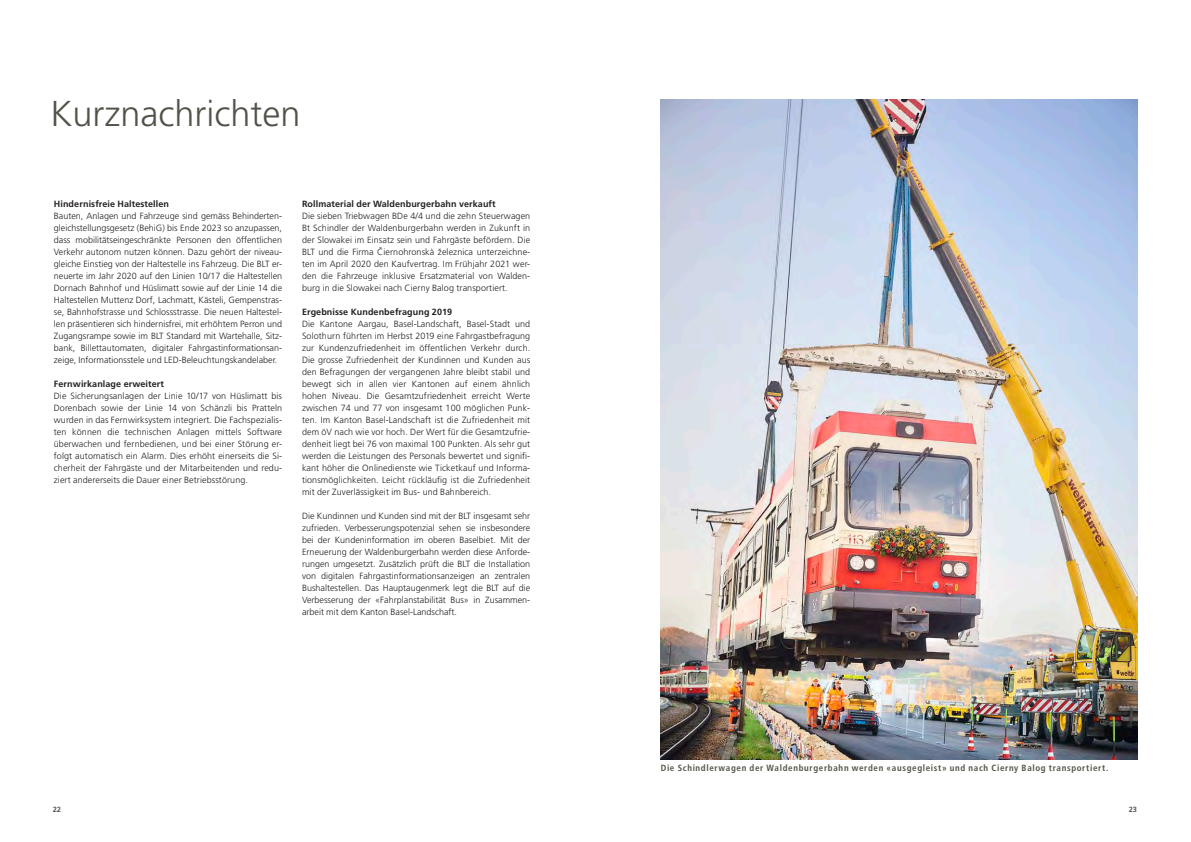
<style>
.page{position:relative;width:1191px;height:842px;background:#fff}
.page>*{position:absolute;margin:0;border:0;box-sizing:border-box;transform-origin:0 0}
._01_Titel_36_40{font:300 36px "Frutiger LT Std";color:#535249}
._03_FT_9_12{font:300 9px/12px "Frutiger LT Std";letter-spacing:.01em;color:#231f20;text-align:justify}
._03_FT___UT{font:700 9px "Frutiger LT Std";letter-spacing:.01em;color:#231f20}
.Bildlegende{font:700 condensed 9px "Frutiger LT Std";letter-spacing:.075em;color:#535249}
.t1{font:700 7.5px "Frutiger LT Std";color:#535249}
.s1{font-family:"Frutiger LT Pro"}
</style>
<div class="page">
<img style="left:660px;top:99px;width:477px;height:660px">
<p class="_01_Titel_36_40" style="left:50px;top:93px;width:251px">Kurznachrichten</p>
<p class="_03_FT___UT" style="left:54px;top:199px;width:117px">Hindernisfreie Haltestellen</p>
<p class="_03_FT_9_12" style="left:54px;top:210px;width:230px">Bauten, Anlagen und Fahrzeuge sind gemäss Behinderten&shy;gleichstellungsgesetz (BehiG) bis Ende 2023 so anzupassen, dass mobilitätseingeschränkte Personen den öffentlichen Verkehr autonom nutzen können. Dazu gehört der niveau&shy;gleiche Einstieg von der Haltestelle ins Fahrzeug. Die BLT er&shy;neuerte im Jahr 2020 auf den Linien 10/17 die Haltestellen Dornach Bahnhof und Hüslimatt sowie auf der Linie 14 die Haltestellen Muttenz Dorf, Lachmatt, Kästeli, Gempenstras&shy;se, Bahnhofstrasse und Schlossstrasse. Die neuen Haltestel&shy;len präsentieren sich hindernisfrei, mit erhöhtem Perron und Zugangsrampe sowie im BLT Standard mit Wartehalle, Sitz&shy;bank, Billettautomaten, digitaler Fahrgastinformationsan&shy;zeige, Informationsstele und LED-Beleuchtungskandelaber.</p>
<p class="_03_FT___UT" style="left:54px;top:379px;width:112px">Fernwirkanlage erweitert</p>
<p class="_03_FT_9_12" style="left:54px;top:390px;width:230px">Die Sicherungsanlagen der Linie 10/17 von Hüslimatt bis Dorenbach sowie der Linie 14 von Schänzli bis Pratteln wurden in das Fernwirksystem integriert. Die Fachspezialis&shy;ten können die technischen Anlagen mittels Software überwachen und fernbedienen, und bei einer Störung er&shy;folgt automatisch ein Alarm. Dies erhöht einerseits die Si&shy;cherheit der Fahrgäste und der Mitarbeitenden und redu&shy;ziert andererseits die Dauer einer Betriebsstörung.</p>
<p class="_03_FT___UT" style="left:302px;top:199px;width:195px">Rollmaterial der Waldenburgerbahn verkauft</p>
<p class="_03_FT_9_12" style="left:302px;top:210px;width:230px">Die sieben Triebwagen BDe 4/4 und die zehn Steuerwagen Bt Schindler der Waldenburgerbahn werden in Zukunft in der Slowakei im Einsatz sein und Fahrgäste befördern. Die BLT und die Firma <span class="s1">Č</span>iernohronskà železnica unterzeichne&shy;ten im April 2020 den Kaufvertrag. Im Frühjahr 2021 wer&shy;den die Fahrzeuge inklusive Ersatzmaterial von Walden&shy;burg in die Slowakei nach Cierny Balog transportiert.</p>
<p class="_03_FT___UT" style="left:302px;top:307px;width:152px">Ergebnisse Kundenbefragung 2019</p>
<p class="_03_FT_9_12" style="left:302px;top:318px;width:230px">Die Kantone Aargau, Basel-Landschaft, Basel-Stadt und Solothurn führten im Herbst 2019 eine Fahrgastbefragung zur Kundenzufriedenheit im öffentlichen Verkehr durch.<br>Die grosse Zufriedenheit der Kundinnen und Kunden aus den Befragungen der vergangenen Jahre bleibt stabil und bewegt sich in allen vier Kantonen auf einem ähnlich hohen Niveau. Die Gesamtzufriedenheit erreicht Werte zwischen 74 und 77 von insgesamt 100 möglichen Punk&shy;ten. Im Kanton Basel-Landschaft ist die Zufriedenheit mit dem öV nach wie vor hoch. Der Wert für die Gesamtzufrie&shy;denheit liegt bei 76 von maximal 100 Punkten. Als sehr gut werden die Leistungen des Personals bewertet und signifi&shy;kant höher die Onlinedienste wie Ticketkauf und Informa&shy;tionsmöglichkeiten. Leicht rückläufig ist die Zufriedenheit mit der Zuverlässigkeit im Bus- und Bahnbereich.</p>
<p class="_03_FT_9_12" style="left:302px;top:510px;width:230px">Die Kundinnen und Kunden sind mit der BLT insgesamt sehr zufrieden. Verbesserungspotenzial sehen sie insbesondere bei der Kundeninformation im oberen Baselbiet. Mit der Erneuerung der Waldenburgerbahn werden diese Anforde&shy;rungen umgesetzt. Zusätzlich prüft die BLT die Installation von digitalen Fahrgastinformationsanzeigen an zentralen Bushaltestellen. Das Hauptaugenmerk legt die BLT auf die Verbesserung der «Fahrplanstabilität Bus» in Zusammen&shy;arbeit mit dem Kanton Basel-Landschaft.</p>
<p class="Bildlegende" style="left:660px;top:763px;width:449px">Die Schindlerwagen der Waldenburgerbahn werden «ausgegleist» und nach Cierny Balog transportiert.</p>
<p class="t1" style="left:53px;top:805px;width:10px">22</p>
<p class="t1" style="left:1128px;top:805px;width:10px">23</p>
</div>
